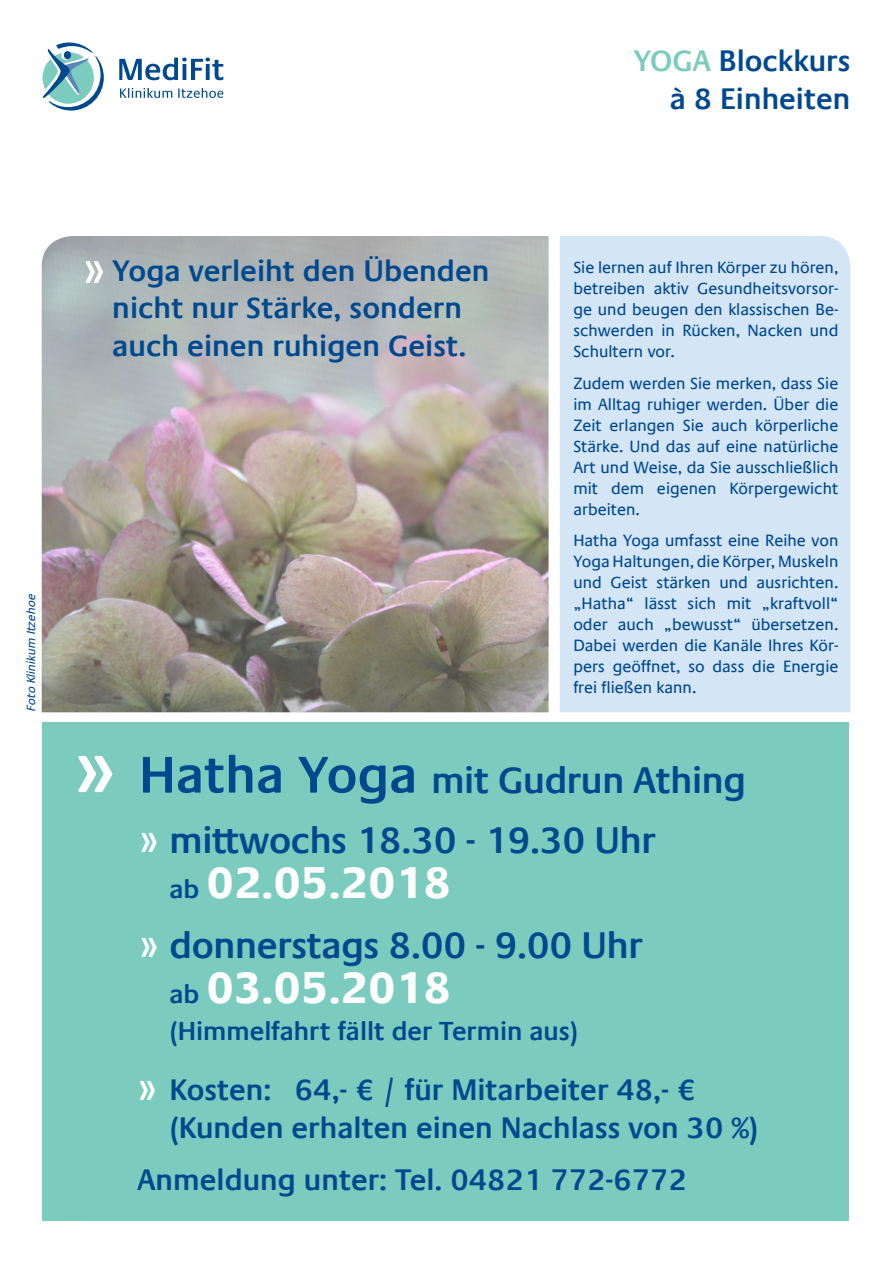
<style>
.page{position:relative;width:893px;height:1263px;background:#fff}
.page>*{position:absolute;margin:0;border:0;box-sizing:border-box;transform-origin:0 0}
.t1{font:700 45px "Praxis Com";color:#fff}
.t2{font:600 37.5px "Praxis Com";letter-spacing:-.01em;color:#01498e}
.t3{font:600 30px/37.5px "Praxis Com";color:#01498e}
.t4{font:600 26.25px "Praxis Com";color:#01498e}
.t5{font:16.5px/21px "Praxis Com";color:#01498e;text-align:justify}
.t6{font:italic 12px "Praxis Com";color:#01498e}
.s1{color:#7bcbbf}
.s2{font-weight:400;font-size:52.5px;color:#fff}
.s3{font-size:52.5px}
.s4{font-weight:400;font-size:45px;color:#fff}
.s5{font-weight:600;font-size:26.25px;color:#01498e}
</style>
<div class="page">
<div style="left:560px;top:236px;width:290px;height:476px;background:#d4e5f5"></div>
<div style="left:43px;top:722px;width:806px;height:499px;background:#7bcbbf"></div>
<img style="left:42px;top:236px;width:507px;height:476px">
<svg style="left:78px;top:756px;width:34px;height:36px"></svg>
<svg style="left:43px;top:43px;width:61px;height:68px"></svg>
<svg style="left:120px;top:88px;width:103px;height:10px"></svg>
<svg style="left:119px;top:58px;width:104px;height:22px"></svg>
<p class="t3" style="left:634px;top:42px;width:218px;text-align:right"><span class="s1">YOGA</span> Blockkurs à 8 Einheiten</p>
<p class="t6" style="left:24px;top:710px;width:118px;rotate:-90deg">Foto Klinikum Itzehoe</p>
<p class="t3" style="left:83px;top:252px;width:409px;text-align:center"><span class="s2">»</span> Yoga verleiht den Übenden nicht nur Stärke, sondern auch einen ruhigen Geist.</p>
<p class="t5" style="left:573px;top:257px;width:267px">Sie lernen auf Ihren Körper zu hören, betreiben aktiv Gesundheitsvorsor&shy;ge und beugen den klassischen Be&shy;schwerden in Rücken, Nacken und Schultern vor.</p>
<p class="t5" style="left:573px;top:373px;width:267px">Zudem werden Sie merken, dass Sie im Alltag ruhiger werden. Über die Zeit erlangen Sie auch körperliche Stärke. Und das auf eine natürliche Art und Weise, da Sie ausschließlich mit dem eigenen Körpergewicht arbeiten.</p>
<p class="t5" style="left:573px;top:530px;width:267px">Hatha Yoga umfasst eine Reihe von Yoga Haltungen, die Körper, Muskeln und Geist stärken und ausrichten. „Hatha“ lässt sich mit „kraftvoll“ oder auch „bewusst“ übersetzen.<br>Dabei werden die Kanäle Ihres Kör&shy;pers geöffnet, so dass die Energie frei fließen kann.</p>
<p class="t2" style="left:139px;top:757px;width:608px"><span class="s3">Hatha Yoga</span> mit Gudrun Athing</p>
<p class="t2" style="left:139px;top:817px;width:518px"><span class="s4">»</span> mittwochs 18.30 - 19.30 Uhr</p>
<p class="t1" style="left:169px;top:855px;width:283px"><span class="s5">ab</span> 02.05.2018</p>
<p class="t2" style="left:139px;top:922px;width:505px"><span class="s4">»</span> donnerstags 8.00 - 9.00 Uhr</p>
<p class="t1" style="left:169px;top:960px;width:283px"><span class="s5">ab</span> 03.05.2018</p>
<p class="t4" style="left:169px;top:1015px;width:410px">(Himmelfahrt fällt der Termin aus)</p>
<p class="t3" style="left:169px;top:1071px;width:591px;text-indent:-32px"><span class="s4">»</span> Kosten: 64,- € / für Mitarbeiter 48,- € (Kunden erhalten einen Nachlass von 30 %)</p>
<p class="t3" style="left:138px;top:1161px;width:551px">Anmeldung unter: Tel. 04821 772-6772</p>
</div>
